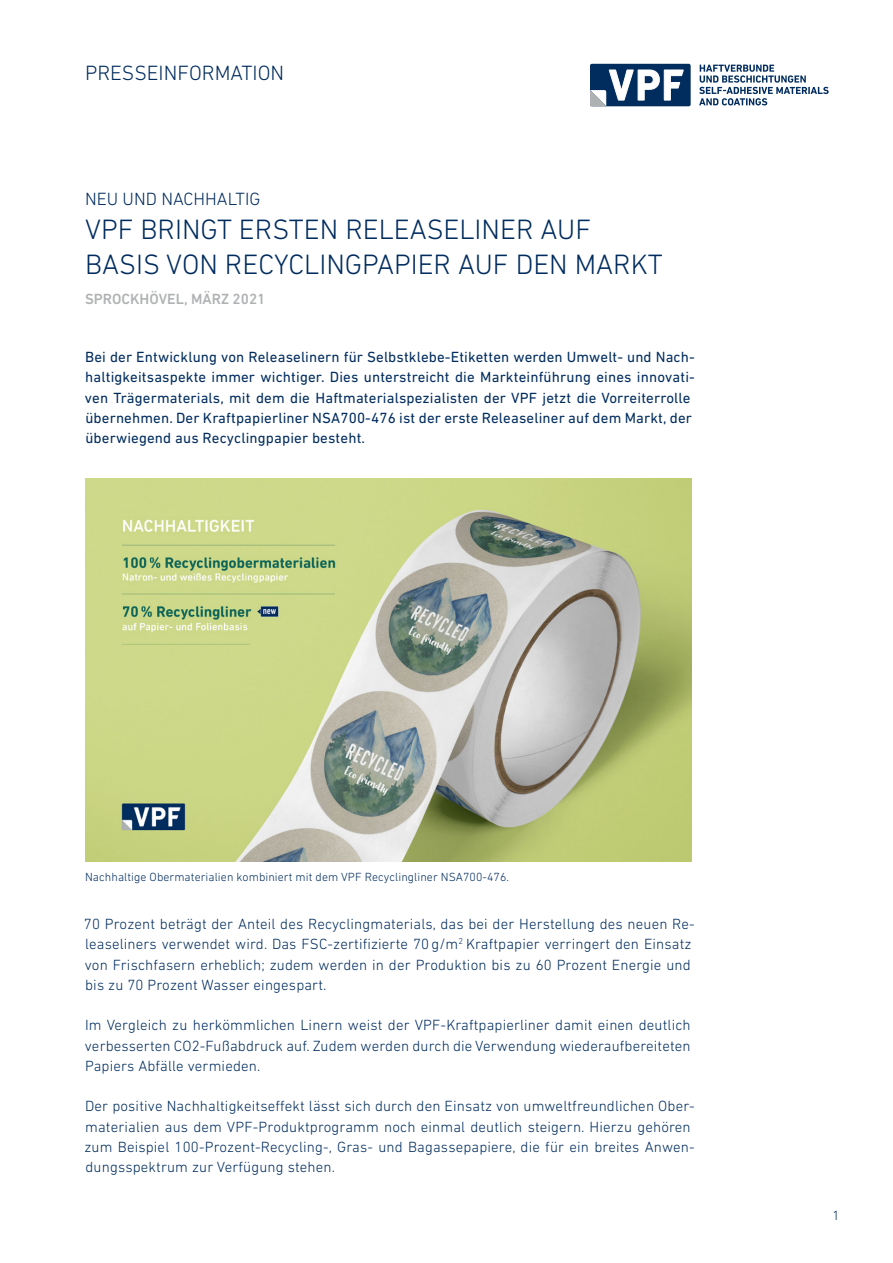
<style>
.page{position:relative;width:893px;height:1263px;background:#fff}
.page>*{position:absolute;margin:0;border:0;box-sizing:border-box;transform-origin:0 0}
.t1{font:300 28.5px/34.5px "DIN Next LT Pro";color:#002c5e}
.t2{font:300 21px "DIN Next LT Pro";color:#002c5e}
.t3{font:300 18px "DIN Next LT Pro";color:#002c5e}
.t4{font:300 15px/20.2px "DIN Next LT Pro";letter-spacing:.01em;color:#002c5e}
.t5{font:15px/20.2px "DIN Next LT Pro";letter-spacing:.01em;color:#002c5e}
.t6{font:500 15px "DIN Next LT Pro";color:#afb2b3}
.t7{font:300 13.5px "DIN Next LT Pro";color:#002c5e}
.t8{font:300 12px "DIN Next LT Pro";letter-spacing:.005em;color:#002c5e}
</style>
<div class="page">
<svg style="left:699px;top:65px;width:130px;height:40px"></svg>
<div style="left:590px;top:64px;width:101px;height:42px;background:#002c5e;border-radius:2px"></div>
<svg style="left:590px;top:70px;width:94px;height:36px"></svg>
<img style="left:85px;top:478px;width:606px;height:383px">
<h2 class="t2" style="left:85px;top:60px;width:201px">PRESSEINFORMATION</h2>
<p class="t3" style="left:85px;top:188px;width:177px">NEU UND NACHHALTIG</p>
<h1 class="t1" style="left:85px;top:212px;width:579px">VPF BRINGT ERSTEN RELEASELINER AUF<br>BASIS VON RECYCLINGPAPIER AUF DEN MARKT</h1>
<p class="t6" style="left:85px;top:290px;width:182px">SPROCKHÖVEL, MÄRZ 2021</p>
<p class="t5" style="left:85px;top:347px;width:611px">Bei der Entwicklung von Releaselinern für Selbstklebe-Etiketten werden Umwelt- und Nach&shy;haltigkeitsaspekte immer wichtiger. Dies unterstreicht die Markteinführung eines innovati&shy;ven Trägermaterials, mit dem die Haftmaterialspezialisten der VPF jetzt die Vorreiterrolle übernehmen. Der Kraftpapierliner NSA700-476 ist der erste Releaseliner auf dem Markt, der überwiegend aus Recyclingpapier besteht.</p>
<p class="t8" style="left:85px;top:870px;width:426px">Nachhaltige Obermaterialien kombiniert mit dem VPF Recyclingliner NSA700-476.</p>
<p class="t4" style="left:84px;top:914px;width:612px">70 Prozent beträgt der Anteil des Recyclingmaterials, das bei der Herstellung des neuen Re&shy;leaseliners verwendet wird. Das FSC-zertifizierte 70 g/m<sup>2</sup> Kraftpapier verringert den Einsatz von Frischfasern erheblich; zudem werden in der Produktion bis zu 60 Prozent Energie und bis zu 70 Prozent Wasser eingespart.</p>
<p class="t4" style="left:85px;top:1015px;width:607px;text-align:justify">Im Vergleich zu herkömmlichen Linern weist der VPF-Kraftpapierliner damit einen deutlich verbesserten CO2-Fußabdruck auf. Zudem werden durch die Verwendung wiederaufbereiteten Papiers Abfälle vermieden.</p>
<p class="t4" style="left:84px;top:1096px;width:612px">Der positive Nachhaltigkeitseffekt lässt sich durch den Einsatz von umweltfreundlichen Ober&shy;materialien aus dem VPF-Produktprogramm noch einmal deutlich steigern. Hierzu gehören zum Beispiel 100-Prozent-Recycling-, Gras- und Bagassepapiere, die für ein breites Anwen&shy;dungsspektrum zur Verfügung stehen.</p>
<p class="t7" style="left:833px;top:1208px;width:9px">1</p>
</div>
